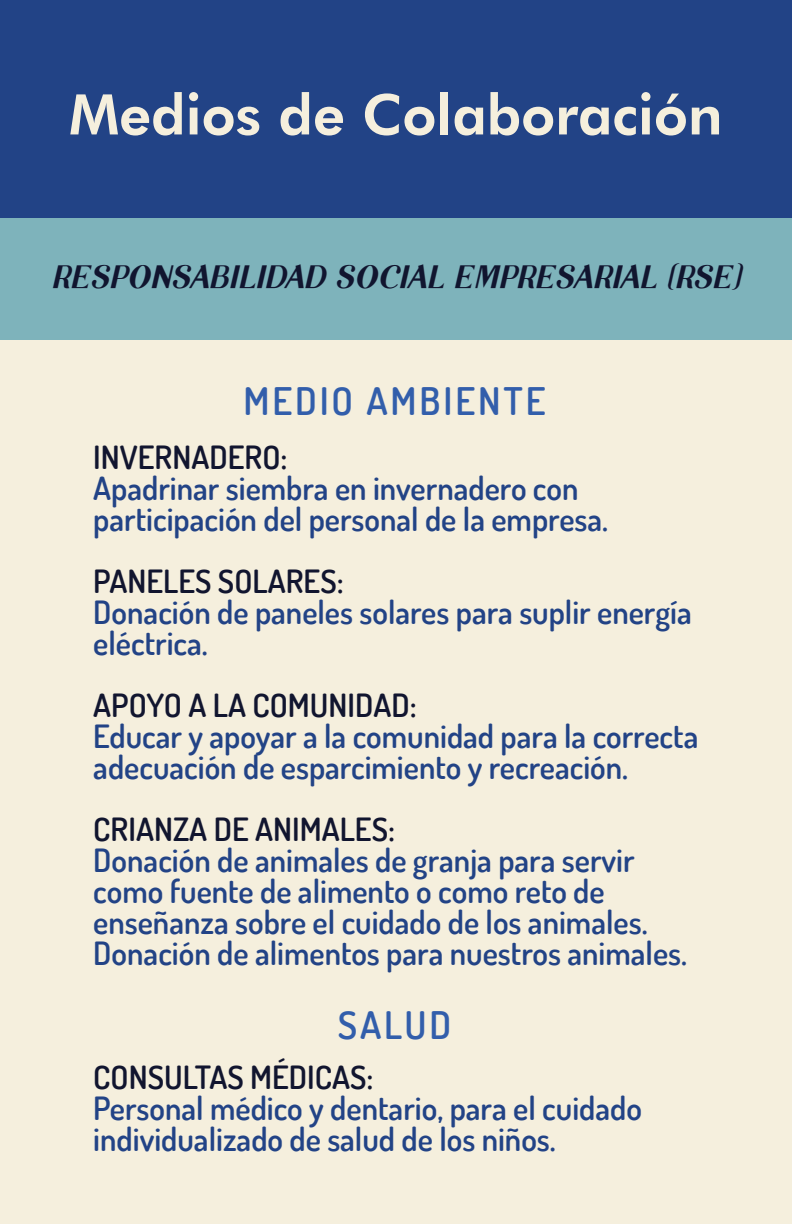
<style>
.page{position:relative;width:792px;height:1224px;background:#f5efdd}
.page>*{position:absolute;margin:0;border:0;box-sizing:border-box;transform-origin:0 0}
.t1{font:800 56px "Futura BT";color:#f5efdd}
.t2{font:600 38px "Dosis";letter-spacing:.075em;color:#325eab}
.t3{font:italic 36px "Garlic";color:#11152f}
.t4{font:600 32px/31px "Dosis";color:#224386}
.t5{font:600 32px "Dosis";color:#11152f}
</style>
<div class="page">
<div style="left:0;top:134px;width:792px;height:206px;background:#7eb3bb"></div>
<div style="left:0;top:0;width:792px;height:218px;background:#224386"></div>
<h1 class="t1" style="left:69px;top:81px;width:655px">Medios de Colaboración</h1>
<p class="t3" style="left:51px;top:257px;width:691px">RESPONSABILIDAD SOCIAL EMPRESARIAL (RSE)</p>
<p class="t2" style="left:243px;top:377px;width:304px">MEDIO AMBIENTE</p>
<p class="t5" style="left:93px;top:437px;width:196px">INVERNADERO:</p>
<p class="t4" style="left:93px;top:472px;width:516px">Apadrinar siembra en invernadero con participación del personal de la empresa.</p>
<p class="t5" style="left:93px;top:561px;width:252px">PANELES SOLARES:</p>
<p class="t4" style="left:93px;top:596px;width:600px">Donación de paneles solares para suplir energía eléctrica.</p>
<p class="t5" style="left:93px;top:685px;width:325px">APOYO A LA COMUNIDAD:</p>
<p class="t4" style="left:93px;top:720px;width:607px">Educar y apoyar a la comunidad para la correcta adecuación de esparcimiento y recreación.</p>
<p class="t5" style="left:93px;top:809px;width:303px">CRIANZA DE ANIMALES:</p>
<p class="t4" style="left:93px;top:844px;width:595px">Donación de animales de granja para servir como fuente de alimento o como reto de enseñanza sobre el cuidado de los animales.<br>Donación de alimentos para nuestros animales.</p>
<p class="t2" style="left:338px;top:1000px;width:115px">SALUD</p>
<p class="t5" style="left:93px;top:1057px;width:282px">CONSULTAS MÉDICAS:</p>
<p class="t4" style="left:93px;top:1092px;width:550px">Personal médico y dentario, para el cuidado individualizado de salud de los niños.</p>
</div>
